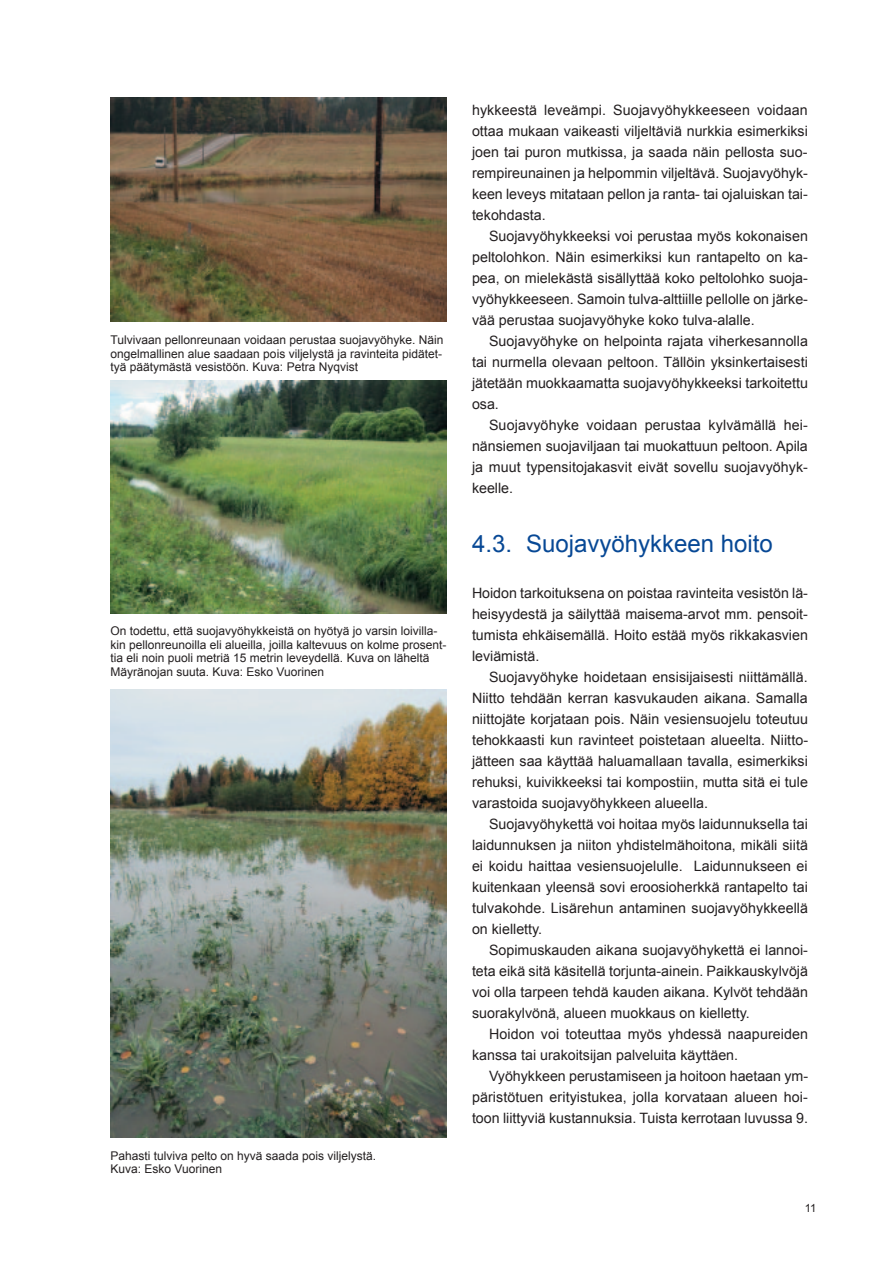
<style>
.page{position:relative;width:893px;height:1263px;background:#fff}
.page>*{position:absolute;margin:0;border:0;box-sizing:border-box;transform-origin:0 0}
.t1{font:24px "Arial";color:#074895}
.t2{font:14.25px/21px "Arial";color:#231f20;text-align:justify}
.t3{font:12px/13.5px "Arial";color:#231f20}
.t4{font:11.25px "Arial";color:#231f20}
</style>
<div class="page">
<img style="left:111px;top:690px;width:335px;height:447px">
<img style="left:111px;top:381px;width:335px;height:232px">
<img style="left:111px;top:98px;width:335px;height:224px">
<p class="t3" style="left:111px;top:333px;width:335px">Tulvivaan pellonreunaan voidaan perustaa suojavyöhyke. Näin ongelmallinen alue saadaan pois viljelystä ja ravinteita pidätet&shy;tyä päätymästä vesistöön. Kuva: Petra Nyqvist</p>
<p class="t3" style="left:111px;top:625px;width:337px">On todettu, että suojavyöhykkeistä on hyötyä jo varsin loivilla&shy;kin pellonreunoilla eli alueilla, joilla kaltevuus on kolme prosent&shy;tia eli noin puoli metriä 15 metrin leveydellä. Kuva on läheltä Mäyränojan suuta. Kuva: Esko Vuorinen</p>
<p class="t3" style="left:111px;top:1149px;width:267px">Pahasti tulviva pelto on hyvä saada pois viljelystä.<br>Kuva: Esko Vuorinen</p>
<p class="t2" style="left:472px;top:99px;width:337px">hykkeestä leveämpi. Suojavyöhykkeeseen voidaan ottaa mukaan vaikeasti viljeltäviä nurkkia esimerkiksi joen tai puron mutkissa, ja saada näin pellosta suo&shy;rempireunainen ja helpommin viljeltävä. Suojavyöhyk&shy;keen leveys mitataan pellon ja ranta- tai ojaluiskan tai&shy;tekohdasta.</p>
<p class="t2" style="left:472px;top:225px;width:337px;text-indent:17px">Suojavyöhykkeeksi voi perustaa myös kokonaisen peltolohkon. Näin esimerkiksi kun rantapelto on ka&shy;pea, on mielekästä sisällyttää koko peltolohko suoja&shy;vyöhykkeeseen. Samoin tulva-alttiille pellolle on järke&shy;vää perustaa suojavyöhyke koko tulva-alalle.</p>
<p class="t2" style="left:472px;top:331px;width:337px;text-indent:17px">Suojavyöhyke on helpointa rajata viherkesannolla tai nurmella olevaan peltoon. Tällöin yksinkertaisesti jätetään muokkaamatta suojavyöhykkeeksi tarkoitettu osa.</p>
<p class="t2" style="left:472px;top:415px;width:337px;text-indent:17px">Suojavyöhyke voidaan perustaa kylvämällä hei&shy;nänsiemen suojaviljaan tai muokattuun peltoon. Apila ja muut typensitojakasvit eivät sovellu suojavyöhyk&shy;keelle.</p>
<h1 class="t1" style="left:472px;top:528px;width:302px">4.3. Suojavyöhykkeen hoito</h1>
<p class="t2" style="left:472px;top:582px;width:338px">Hoidon tarkoituksena on poistaa ravinteita vesistön lä&shy;heisyydestä ja säilyttää maisema-arvot mm. pensoit&shy;tumista ehkäisemällä. Hoito estää myös rikkakasvien leviämistä.</p>
<p class="t2" style="left:472px;top:666px;width:338px;text-indent:17px">Suojavyöhyke hoidetaan ensisijaisesti niittämällä.<br>Niitto tehdään kerran kasvukauden aikana. Samalla niittojäte korjataan pois. Näin vesiensuojelu toteutuu tehokkaasti kun ravinteet poistetaan alueelta. Niitto&shy;jätteen saa käyttää haluamallaan tavalla, esimerkiksi rehuksi, kuivikkeeksi tai kompostiin, mutta sitä ei tule varastoida suojavyöhykkeen alueella.</p>
<p class="t2" style="left:472px;top:814px;width:338px;text-indent:17px">Suojavyöhykettä voi hoitaa myös laidunnuksella tai laidunnuksen ja niiton yhdistelmähoitona, mikäli siitä ei koidu haittaa vesiensuojelulle. Laidunnukseen ei kuitenkaan yleensä sovi eroosioherkkä rantapelto tai tulvakohde. Lisärehun antaminen suojavyöhykkeellä on kielletty.</p>
<p class="t2" style="left:472px;top:940px;width:337px;text-indent:17px">Sopimuskauden aikana suojavyöhykettä ei lannoi&shy;teta eikä sitä käsitellä torjunta-ainein. Paikkauskylvöjä voi olla tarpeen tehdä kauden aikana. Kylvöt tehdään suorakylvönä, alueen muokkaus on kielletty.</p>
<p class="t2" style="left:472px;top:1024px;width:337px;text-indent:17px">Hoidon voi toteuttaa myös yhdessä naapureiden kanssa tai urakoitsijan palveluita käyttäen.</p>
<p class="t2" style="left:472px;top:1066px;width:338px;text-indent:17px">Vyöhykkeen perustamiseen ja hoitoon haetaan ym&shy;päristötuen erityistukea, jolla korvataan alueen hoi&shy;toon liittyviä kustannuksia. Tuista kerrotaan luvussa 9.</p>
<p class="t4" style="left:805px;top:1201px;width:13px">11</p>
</div>
